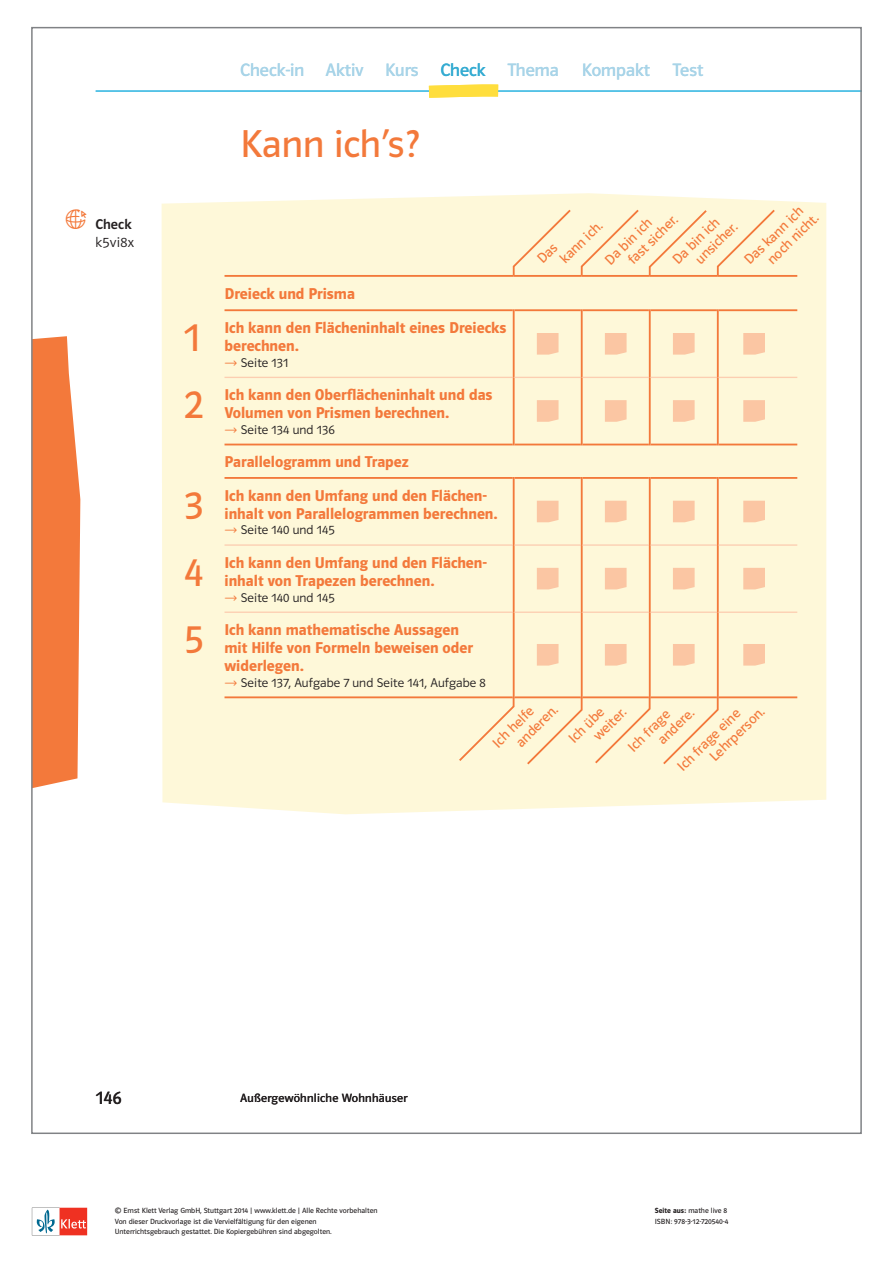
<style>
.page{position:relative;width:893px;height:1263px;background:#fff}
.page>*{position:absolute;margin:0;border:0;box-sizing:border-box;transform-origin:0 0}
.t1{font:39px "Polo MA11 K Buch";color:#f3793b}
.t2{font:18px "Polo MA11 K Buch";color:#a8d4e8}
.t3{font:18px "Polo MA11 K Buch";color:#231f20}
.t4{font:15.75px/18px "Polo MA11 K Hfett";color:#f3793b}
.t5{font:14.25px/15.6px "Polo MA11 K Buch";color:#f3793b}
.t6{font:14.25px "Polo ST11 K Leicht";letter-spacing:.025em;color:#231f20}
.t7{font:14.25px "Polo ST11 K Krftg";letter-spacing:.01em;color:#231f20}
.t8{font:12.75px "Polo ST11 K Leicht";letter-spacing:.01em;color:#231f20}
.t9{font:12px "Polo MA11 K Buch";letter-spacing:.02em;color:#231f20}
.t10{font:7.5px/10.1px "Polo ST11 K Buch";color:#231f20}
.s1{color:#36acd2}
.s2{font-family:"Polo ST11 K Hfett"}
</style>
<div class="page">
<svg style="left:32px;top:1208px;width:55px;height:27px"></svg>
<div style="left:162px;top:193px;width:664px;height:621px;background:#fef8d9"></div>
<hr style="left:225px;top:275px;width:289px;height:2px;background:#f3793b">
<hr style="left:514px;top:275px;width:68px;height:2px;background:#f3793b">
<hr style="left:582px;top:275px;width:68px;height:2px;background:#f3793b">
<hr style="left:650px;top:275px;width:68px;height:2px;background:#f3793b">
<hr style="left:718px;top:275px;width:79px;height:2px;background:#f3793b">
<hr style="left:225px;top:309px;width:288px;height:2px;background:#f3793b">
<hr style="left:513px;top:309px;width:2px;height:68px;background:#f3793b">
<hr style="left:515px;top:309px;width:66px;height:2px;background:#f3793b">
<hr style="left:581px;top:309px;width:2px;height:68px;background:#f3793b">
<hr style="left:583px;top:309px;width:66px;height:2px;background:#f3793b">
<hr style="left:649px;top:309px;width:2px;height:68px;background:#f3793b">
<hr style="left:651px;top:309px;width:66px;height:2px;background:#f3793b">
<hr style="left:717px;top:309px;width:2px;height:68px;background:#f3793b">
<hr style="left:719px;top:309px;width:78px;height:2px;background:#f3793b">
<hr style="left:225px;top:377px;width:288px;height:1px;background:#fcceb1">
<hr style="left:513px;top:377px;width:2px;height:68px;background:#f3793b">
<hr style="left:515px;top:377px;width:66px;height:1px;background:#fcceb1">
<hr style="left:581px;top:377px;width:2px;height:68px;background:#f3793b">
<hr style="left:583px;top:377px;width:66px;height:1px;background:#fcceb1">
<hr style="left:649px;top:377px;width:2px;height:68px;background:#f3793b">
<hr style="left:651px;top:377px;width:66px;height:1px;background:#fcceb1">
<hr style="left:717px;top:377px;width:2px;height:68px;background:#f3793b">
<hr style="left:719px;top:377px;width:78px;height:1px;background:#fcceb1">
<hr style="left:225px;top:444px;width:288px;height:1px;background:#f3793b">
<hr style="left:515px;top:444px;width:66px;height:1px;background:#f3793b">
<hr style="left:583px;top:444px;width:66px;height:1px;background:#f3793b">
<hr style="left:651px;top:444px;width:66px;height:1px;background:#f3793b">
<hr style="left:719px;top:444px;width:78px;height:1px;background:#f3793b">
<hr style="left:225px;top:477px;width:288px;height:2px;background:#f3793b">
<hr style="left:513px;top:477px;width:2px;height:68px;background:#f3793b">
<hr style="left:515px;top:477px;width:66px;height:2px;background:#f3793b">
<hr style="left:581px;top:477px;width:2px;height:68px;background:#f3793b">
<hr style="left:583px;top:477px;width:66px;height:2px;background:#f3793b">
<hr style="left:649px;top:477px;width:2px;height:68px;background:#f3793b">
<hr style="left:651px;top:477px;width:66px;height:2px;background:#f3793b">
<hr style="left:717px;top:477px;width:2px;height:68px;background:#f3793b">
<hr style="left:719px;top:477px;width:78px;height:2px;background:#f3793b">
<hr style="left:225px;top:544px;width:288px;height:2px;background:#fcceb1">
<hr style="left:513px;top:545px;width:2px;height:67px;background:#f3793b">
<hr style="left:515px;top:544px;width:66px;height:2px;background:#fcceb1">
<hr style="left:581px;top:545px;width:2px;height:67px;background:#f3793b">
<hr style="left:583px;top:544px;width:66px;height:2px;background:#fcceb1">
<hr style="left:649px;top:545px;width:2px;height:67px;background:#f3793b">
<hr style="left:651px;top:544px;width:66px;height:2px;background:#fcceb1">
<hr style="left:717px;top:545px;width:2px;height:67px;background:#f3793b">
<hr style="left:719px;top:544px;width:78px;height:2px;background:#fcceb1">
<hr style="left:225px;top:611px;width:288px;height:2px;background:#fcceb1">
<hr style="left:513px;top:612px;width:2px;height:86px;background:#f3793b">
<hr style="left:515px;top:611px;width:66px;height:2px;background:#fcceb1">
<hr style="left:581px;top:612px;width:2px;height:86px;background:#f3793b">
<hr style="left:583px;top:611px;width:66px;height:2px;background:#fcceb1">
<hr style="left:649px;top:612px;width:2px;height:86px;background:#f3793b">
<hr style="left:651px;top:611px;width:66px;height:2px;background:#fcceb1">
<hr style="left:717px;top:612px;width:2px;height:86px;background:#f3793b">
<hr style="left:719px;top:611px;width:78px;height:2px;background:#fcceb1">
<hr style="left:225px;top:696px;width:288px;height:2px;background:#f3793b">
<hr style="left:515px;top:696px;width:66px;height:2px;background:#f3793b">
<hr style="left:583px;top:696px;width:66px;height:2px;background:#f3793b">
<hr style="left:651px;top:696px;width:66px;height:2px;background:#f3793b">
<hr style="left:719px;top:696px;width:78px;height:2px;background:#f3793b">
<svg style="left:537px;top:333px;width:21px;height:22px"></svg>
<svg style="left:605px;top:333px;width:22px;height:22px"></svg>
<svg style="left:673px;top:333px;width:22px;height:22px"></svg>
<svg style="left:743px;top:333px;width:22px;height:22px"></svg>
<svg style="left:537px;top:400px;width:21px;height:22px"></svg>
<svg style="left:605px;top:400px;width:22px;height:22px"></svg>
<svg style="left:673px;top:400px;width:22px;height:22px"></svg>
<svg style="left:743px;top:400px;width:22px;height:22px"></svg>
<svg style="left:537px;top:501px;width:21px;height:21px"></svg>
<svg style="left:605px;top:501px;width:22px;height:21px"></svg>
<svg style="left:673px;top:501px;width:22px;height:21px"></svg>
<svg style="left:743px;top:501px;width:22px;height:21px"></svg>
<svg style="left:537px;top:568px;width:21px;height:21px"></svg>
<svg style="left:605px;top:568px;width:22px;height:21px"></svg>
<svg style="left:673px;top:568px;width:22px;height:21px"></svg>
<svg style="left:743px;top:568px;width:22px;height:21px"></svg>
<svg style="left:537px;top:644px;width:21px;height:22px"></svg>
<svg style="left:605px;top:644px;width:22px;height:22px"></svg>
<svg style="left:673px;top:644px;width:22px;height:22px"></svg>
<svg style="left:743px;top:644px;width:22px;height:22px"></svg>
<svg style="left:580px;top:208px;width:61px;height:69px"></svg>
<svg style="left:648px;top:208px;width:61px;height:70px"></svg>
<svg style="left:716px;top:208px;width:61px;height:69px"></svg>
<svg style="left:512px;top:208px;width:61px;height:69px"></svg>
<svg style="left:661px;top:696px;width:59px;height:70px"></svg>
<svg style="left:593px;top:696px;width:58px;height:69px"></svg>
<svg style="left:525px;top:696px;width:58px;height:70px"></svg>
<svg style="left:457px;top:696px;width:58px;height:67px"></svg>
<svg style="left:34px;top:336px;width:46px;height:452px"></svg>
<svg style="left:95px;top:84px;width:764px;height:14px"></svg>
<svg style="left:225px;top:360px;width:12px;height:5px"></svg>
<svg style="left:225px;top:427px;width:12px;height:6px"></svg>
<svg style="left:225px;top:528px;width:12px;height:5px"></svg>
<svg style="left:225px;top:595px;width:12px;height:5px"></svg>
<svg style="left:225px;top:680px;width:12px;height:5px"></svg>
<p class="t2" style="left:240px;top:61px;width:320px">Check-in Aktiv Kurs <span class="s1">Check</span> Thema</p>
<p class="t2" style="left:582px;top:61px;width:70px">Kompakt</p>
<p class="t2" style="left:673px;top:61px;width:32px">Test</p>
<p class="t7" style="left:95px;top:217px;width:38px">Check</p>
<p class="t6" style="left:95px;top:235px;width:40px">k5vi8x</p>
<h1 class="t1" style="left:240px;top:123px;width:181px">Kann ich’s?</h1>
<p class="t4" style="left:225px;top:285px;width:132px">Dreieck und Prisma</p>
<h1 class="t1" style="left:184px;top:317px;width:18px">1</h1>
<p class="t4" style="left:225px;top:319px;width:283px">Ich kann den Flächeninhalt eines Dreiecks berechnen.</p>
<p class="t8" style="left:241px;top:356px;width:49px">Seite 131</p>
<h1 class="t1" style="left:184px;top:384px;width:21px">2</h1>
<p class="t4" style="left:225px;top:386px;width:270px">Ich kann den Oberflächeninhalt und das<br>Volumen von Prismen berechnen.</p>
<p class="t8" style="left:241px;top:423px;width:95px">Seite 134 und 136</p>
<p class="t4" style="left:225px;top:453px;width:186px">Parallelogramm und Trapez</p>
<h1 class="t1" style="left:184px;top:485px;width:21px">3</h1>
<p class="t4" style="left:225px;top:486px;width:275px">Ich kann den Umfang und den Flächen&shy;inhalt von Parallelogrammen berechnen.</p>
<p class="t8" style="left:241px;top:523px;width:95px">Seite 140 und 145</p>
<h1 class="t1" style="left:184px;top:552px;width:21px">4</h1>
<p class="t4" style="left:225px;top:554px;width:264px">Ich kann den Umfang und den Flächen&shy;inhalt von Trapezen berechnen.</p>
<p class="t8" style="left:241px;top:590px;width:95px">Seite 140 und 145</p>
<h1 class="t1" style="left:184px;top:619px;width:21px">5</h1>
<p class="t4" style="left:225px;top:621px;width:250px">Ich kann mathematische Aussagen mit Hilfe von Formeln beweisen oder widerlegen.</p>
<p class="t8" style="left:241px;top:675px;width:247px">Seite 137, Aufgabe 7 und Seite 141, Aufgabe 8</p>
<p class="t5" style="left:681px;top:244px;width:54px;text-indent:-17px;rotate:-44deg">Da bin ich unsicher.</p>
<p class="t5" style="left:753px;top:245px;width:67px;text-indent:-17px;rotate:-44deg">Das kann ich noch nicht.</p>
<p class="t5" style="left:546px;top:244px;width:55px;text-indent:-17px;rotate:-44deg">Das<br>kann ich.</p>
<p class="t5" style="left:614px;top:245px;width:65px;text-indent:-17px;rotate:-44deg">Da bin ich fast sicher.</p>
<p class="t5" style="left:502px;top:727px;width:54px;text-indent:-17px;rotate:-44deg">Ich helfe anderen.</p>
<p class="t5" style="left:579px;top:721px;width:41px;text-indent:-19px;rotate:-44deg">Ich übe weiter.</p>
<p class="t5" style="left:644px;top:725px;width:46px;text-indent:-27px;rotate:-44deg">Ich frage andere.</p>
<p class="t5" style="left:696px;top:742px;width:72px;text-indent:-30px;rotate:-44deg">Ich frage eine<br>Lehrperson.</p>
<p class="t3" style="left:96px;top:1088px;width:27px">146</p>
<p class="t9" style="left:240px;top:1092px;width:169px">Außergewöhnliche Wohnhäuser</p>
<p class="t10" style="left:115px;top:1206px;width:264px">© Ernst Klett Verlag GmbH, Stuttgart 2014 | www.klett.de | Alle Rechte vorbehalten<br>Von dieser Druckvorlage ist die Vervielfältigung für den eigenen<br>Unterrichtsgebrauch gestattet. Die Kopiergebühren sind abgegolten.</p>
<p class="t10" style="left:655px;top:1206px;width:75px"><span class="s2">Seite aus:</span> mathe live 8<br>ISBN: 978-3-12-720540-4</p>
</div>
